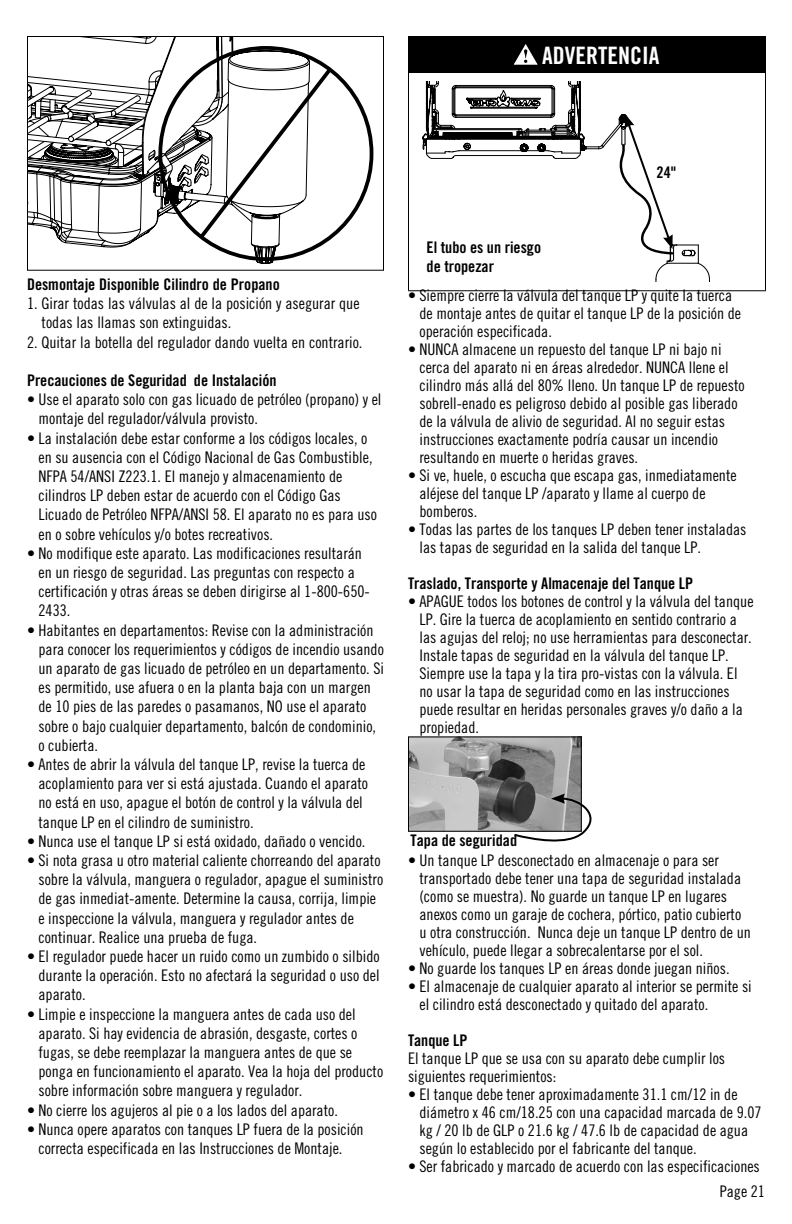
<style>
.page{position:relative;width:792px;height:1224px;background:#fff}
.page>*{position:absolute;margin:0;border:0;box-sizing:border-box;transform-origin:0 0}
.t1{font:24px "Trade Gothic Bold Cond Twenty";color:#fff}
.Main_Style{font:16px/19.2px "Trade Gothic Cond Eighteen";color:#000}
.Bold_text{font:16px/19.2px "Trade Gothic Cond Eighteen";color:#000}
.Main_Style-2{font:16px/19.2px "Trade Gothic Bold Cond Twenty";color:#000}
.Bold_text-2{font:16px "Trade Gothic Bold Cond Twenty";color:#000}
</style>
<div class="page">
<svg style="left:28px;top:36px;width:308px;height:228px"></svg>
<div style="left:408px;top:36px;width:358px;height:36px;background:#000"></div>
<hr style="left:408px;top:73px;width:1px;height:217px;background:#000">
<hr style="left:765px;top:73px;width:1px;height:217px;background:#000">
<hr style="left:408px;top:290px;width:358px;height:1px;background:#000">
<hr style="left:408px;top:72px;width:358px;height:1px;background:#000">
<svg style="left:514px;top:45px;width:23px;height:19px"></svg>
<svg style="left:423px;top:82px;width:287px;height:200px"></svg>
<img style="left:410px;top:738px;width:170px;height:92px">
<div style="left:408px;top:736px;width:174px;height:96px;border:1px solid #000"></div>
<svg style="left:512px;top:794px;width:80px;height:48px"></svg>
<p class="t1" style="left:542px;top:41px;width:119px">ADVERTENCIA</p>
<p class="Main_Style-2" style="left:657px;top:162px;width:21px">24"</p>
<p class="Bold_text-2" style="left:27px;top:274px;width:254px">Desmontaje Disponible Cilindro de Propano</p>
<p class="Bold_text" style="left:42px;top:294px;width:320px;text-indent:-15px">1. Girar todas las válvulas al de la posición y asegurar que todas las llamas son extinguidas.</p>
<p class="Bold_text" style="left:27px;top:332px;width:337px">2. Quitar la botella del regulador dando vuelta en contrario.</p>
<p class="Main_Style-2" style="left:27px;top:370px;width:251px">Precauciones de Seguridad de Instalación</p>
<p class="Main_Style" style="left:39px;top:390px;width:344px;text-indent:-12px">• Use el aparato solo con gas licuado de petróleo (propano) y el montaje del regulador/válvula provisto.</p>
<p class="Main_Style" style="left:39px;top:428px;width:340px;text-indent:-12px">• La instalación debe estar conforme a los códigos locales, o en su ausencia con el Código Nacional de Gas Combustible, NFPA 54/ANSI Z223.1. El manejo y almacenamiento de cilindros LP deben estar de acuerdo con el Código Gas Licuado de Petróleo NFPA/ANSI 58. El aparato no es para uso en o sobre vehículos y/o botes recreativos.</p>
<p class="Main_Style" style="left:39px;top:543px;width:333px;text-indent:-12px">• No modifique este aparato. Las modificaciones resultarán en un riesgo de seguridad. Las preguntas con respecto a certificación y otras áreas se deben dirigirse al 1-800-650- 2433.</p>
<p class="Main_Style" style="left:39px;top:620px;width:347px;text-indent:-12px">• Habitantes en departamentos: Revise con la administración para conocer los requerimientos y códigos de incendio usando un aparato de gas licuado de petróleo en un departamento. Si es permitido, use afuera o en la planta baja con un margen de 10 pies de las paredes o pasamanos, NO use el aparato sobre o bajo cualquier departamento, balcón de condominio, o cubierta.</p>
<p class="Main_Style" style="left:39px;top:754px;width:331px;text-indent:-12px">• Antes de abrir la válvula del tanque LP, revise la tuerca de acoplamiento para ver si está ajustada. Cuando el aparato no está en uso, apague el botón de control y la válvula del tanque LP en el cilindro de suministro.</p>
<p class="Main_Style" style="left:27px;top:831px;width:340px">• Nunca use el tanque LP si está oxidado, dañado o vencido.</p>
<p class="Main_Style" style="left:39px;top:850px;width:346px;text-indent:-12px">• Si nota grasa u otro material caliente chorreando del aparato sobre la válvula, manguera o regulador, apague el suministro de gas inmediat-amente. Determine la causa, corrija, limpie e inspeccione la válvula, manguera y regulador antes de continuar. Realice una prueba de fuga.</p>
<p class="Main_Style" style="left:39px;top:946px;width:343px;text-align:justify;text-indent:-12px">• El regulador puede hacer un ruido como un zumbido o silbido durante la operación. Esto no afectará la seguridad o uso del aparato.</p>
<p class="Main_Style" style="left:39px;top:1004px;width:346px;text-indent:-12px">• Limpie e inspeccione la manguera antes de cada uso del aparato. Si hay evidencia de abrasión, desgaste, cortes o fugas, se debe reemplazar la manguera antes de que se ponga en funcionamiento el aparato. Vea la hoja del producto sobre información sobre manguera y regulador.</p>
<p class="Main_Style" style="left:27px;top:1100px;width:312px">• No cierre los agujeros al pie o a los lados del aparato.</p>
<p class="Main_Style" style="left:39px;top:1119px;width:327px;text-indent:-12px">• Nunca opere aparatos con tanques LP fuera de la posición correcta especificada en las Instrucciones de Montaje.</p>
<p class="Main_Style-2" style="left:427px;top:238px;width:116px">El tubo es un riesgo de tropezar</p>
<p class="Main_Style" style="left:420px;top:286px;width:323px;line-height:18px;text-indent:-12px">• Siempre cierre la válvula del tanque LP y quite la tuerca de montaje antes de quitar el tanque LP de la posición de operación especificada.</p>
<p class="Main_Style" style="left:420px;top:340px;width:327px;line-height:18px;text-indent:-12px">• NUNCA almacene un repuesto del tanque LP ni bajo ni cerca del aparato ni en áreas alrededor. NUNCA llene el cilindro más allá del 80% lleno. Un tanque LP de repuesto sobrell-enado es peligroso debido al posible gas liberado de la válvula de alivio de seguridad. Al no seguir estas instrucciones exactamente podría causar un incendio resultando en muerte o heridas graves.</p>
<p class="Main_Style" style="left:420px;top:466px;width:319px;line-height:18px;text-indent:-12px">• Si ve, huele, o escucha que escapa gas, inmediatamente aléjese del tanque LP /aparato y llame al cuerpo de bomberos.</p>
<p class="Main_Style" style="left:420px;top:520px;width:328px;line-height:18px;text-indent:-12px">• Todas las partes de los tanques LP deben tener instaladas las tapas de seguridad en la salida del tanque LP.</p>
<p class="Main_Style-2" style="left:408px;top:574px;width:287px">Traslado, Transporte y Almacenaje del Tanque LP</p>
<p class="Main_Style" style="left:420px;top:592px;width:336px;line-height:18px;text-indent:-12px">• APAGUE todos los botones de control y la válvula del tanque LP. Gire la tuerca de acoplamiento en sentido contrario a las agujas del reloj; no use herramientas para desconectar.<br>Instale tapas de seguridad en la válvula del tanque LP.<br>Siempre use la tapa y la tira pro-vistas con la válvula. El no usar la tapa de seguridad como en las instrucciones puede resultar en heridas personales graves y/o daño a la propiedad.</p>
<p class="Main_Style-2" style="left:411px;top:831px;width:108px">Tapa de seguridad</p>
<p class="Main_Style" style="left:420px;top:852px;width:333px;line-height:18px;text-indent:-12px">• Un tanque LP desconectado en almacenaje o para ser transportado debe tener una tapa de seguridad instalada (como se muestra). No guarde un tanque LP en lugares anexos como un garaje de cochera, pórtico, patio cubierto u otra construcción. Nunca deje un tanque LP dentro de un vehículo, puede llegar a sobrecalentarse por el sol.</p>
<p class="Main_Style" style="left:408px;top:959px;width:323px">• No guarde los tanques LP en áreas donde juegan niños.</p>
<p class="Main_Style" style="left:420px;top:978px;width:334px;line-height:18px;text-indent:-12px">• El almacenaje de cualquier aparato al interior se permite si el cilindro está desconectado y quitado del aparato.</p>
<p class="Main_Style-2" style="left:408px;top:1031px;width:61px">Tanque LP</p>
<p class="Main_Style" style="left:408px;top:1050px;width:319px;line-height:18px">El tanque LP que se usa con su aparato debe cumplir los siguientes requerimientos:</p>
<p class="Main_Style" style="left:420px;top:1086px;width:344px;line-height:18px;text-indent:-12px">• El tanque debe tener aproximadamente 31.1 cm/12 in de diámetro x 46 cm/18.25 con una capacidad marcada de 9.07 kg / 20 lb de GLP o 21.6 kg / 47.6 lb de capacidad de agua según lo establecido por el fabricante del tanque.</p>
<p class="Main_Style" style="left:408px;top:1157px;width:353px">• Ser fabricado y marcado de acuerdo con las especificaciones</p>
<p class="Main_Style" style="left:720px;top:1182px;width:47px">Page 21</p>
</div>
